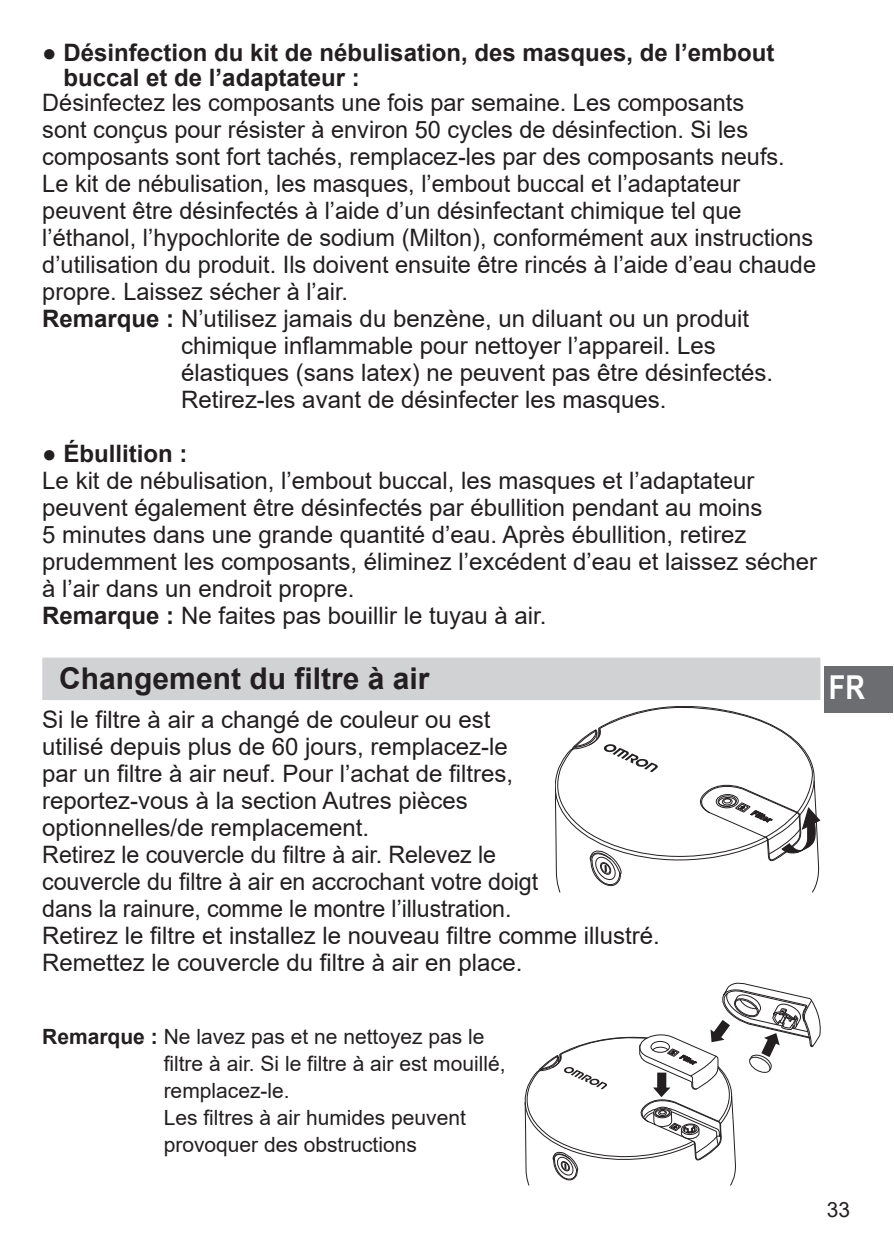
<style>
.page{position:relative;width:894px;height:1260px;background:#fff}
.page>*{position:absolute;margin:0;border:0;box-sizing:border-box;transform-origin:0 0}
.t1{font:700 33px "Arial Narrow";color:#fff}
.t2{font:700 30px "Arial";color:#231f20}
.t3{font:24px/27px "Arial";color:#231f20}
.t4{font:700 24px/24.6px "Arial";color:#231f20}
.t5{font:21px/27px "Arial";color:#231f20}
.s1{font-weight:700}
</style>
<div class="page">
<div style="left:825px;top:666px;width:68px;height:47px;background:#6c6d70"></div>
<div style="left:42px;top:658px;width:778px;height:42px;background:#d1d2d4"></div>
<svg style="left:555px;top:706px;width:265px;height:186px"></svg>
<svg style="left:524px;top:983px;width:296px;height:203px"></svg>
<p class="t4" style="left:64px;top:41px;width:712px">Désinfection du kit de nébulisation, des masques, de l’embout buccal et de l’adaptateur :</p>
<p class="t3" style="left:42px;top:89px;width:703px">Désinfectez les composants une fois par semaine. Les composants</p>
<p class="t3" style="left:42px;top:116px;width:707px">sont conçus pour résister à environ 50 cycles de désinfection. Si les</p>
<p class="t3" style="left:42px;top:143px;width:744px">composants sont fort tachés, remplacez-les par des composants neufs.</p>
<p class="t3" style="left:42px;top:170px;width:700px">Le kit de nébulisation, les masques, l’embout buccal et l’adaptateur</p>
<p class="t3" style="left:42px;top:197px;width:701px">peuvent être désinfectés à l’aide d’un désinfectant chimique tel que</p>
<p class="t3" style="left:42px;top:224px;width:773px">l’éthanol, l’hypochlorite de sodium (Milton), conformément aux instructions</p>
<p class="t3" style="left:42px;top:251px;width:775px">d’utilisation du produit. Ils doivent ensuite être rincés à l’aide d’eau chaude</p>
<p class="t3" style="left:42px;top:278px;width:307px">propre. Laissez sécher à l’air.</p>
<p class="t3" style="left:42px;top:305px;width:708px"><span class="s1">Remarque :</span> N’utilisez jamais du benzène, un diluant ou un produit</p>
<p class="t3" style="left:181px;top:332px;width:536px">chimique inflammable pour nettoyer l’appareil. Les</p>
<p class="t3" style="left:181px;top:359px;width:594px">élastiques (sans latex) ne peuvent pas être désinfectés.</p>
<p class="t3" style="left:181px;top:386px;width:487px">Retirez-les avant de désinfecter les masques.</p>
<p class="t4" style="left:64px;top:441px;width:126px">Ébullition :</p>
<p class="t3" style="left:42px;top:467px;width:776px">Le kit de nébulisation, l’embout buccal, les masques et l’adaptateur peuvent également être désinfectés par ébullition pendant au moins<br>5 minutes dans une grande quantité d’eau. Après ébullition, retirez prudemment les composants, éliminez l’excédent d’eau et laissez sécher à l’air dans un endroit propre.<br><span class="s1">Remarque :</span> Ne faites pas bouillir le tuyau à air.</p>
<p class="t2" style="left:59px;top:662px;width:372px">Changement du filtre à air</p>
<p class="t3" style="left:42px;top:707px;width:619px">Si le filtre à air a changé de couleur ou est<br>utilisé depuis plus de 60 jours, remplacez-le<br>par un filtre à air neuf. Pour l’achat de filtres, reportez-vous à la section Autres pièces<br>optionnelles/de remplacement.<br>Retirez le couvercle du filtre à air. Relevez le<br>couvercle du filtre à air en accrochant votre doigt<br>dans la rainure, comme le montre l’illustration.<br>Retirez le filtre et installez le nouveau filtre comme illustré.<br>Remettez le couvercle du filtre à air en place.</p>
<h1 class="t1" style="left:829px;top:669px;width:38px">FR</h1>
<p class="t5" style="left:164px;top:1023px;width:343px;text-indent:-121px"><span class="s1">Remarque :</span> Ne lavez pas et ne nettoyez pas le filtre à air. Si le filtre à air est mouillé, remplacez-le.<br>Les filtres à air humides peuvent provoquer des obstructions</p>
<p class="t5" style="left:827px;top:1197px;width:25px">33</p>
</div>
